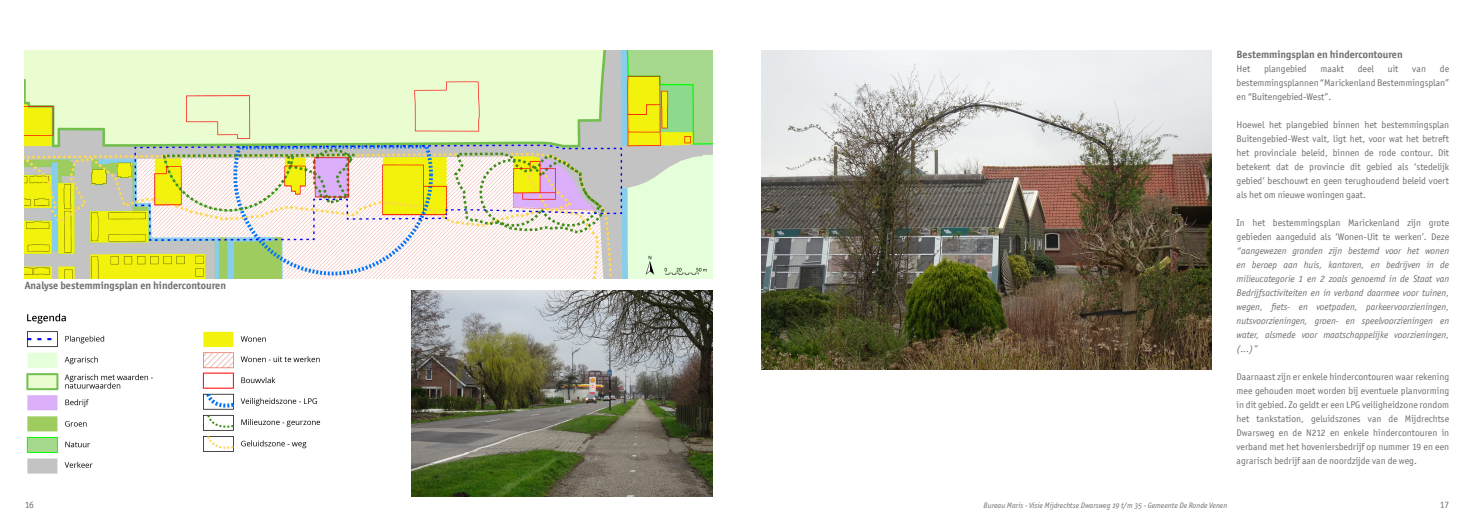
<style>
.page{position:relative;width:1474px;height:521px;background:#fff}
.page>*{position:absolute;margin:0;border:0;box-sizing:border-box;transform-origin:0 0}
.Kop_in_tekst{font:700 10.5px "Officina San ITC";color:#6c6d70}
.Tekst_11pt_grijs{font:9.62px/14px "Officina San ITC";color:#6c6d70;text-align:justify}
.Tekst_11pt_grijs-2{font:italic 9.62px/14px "Officina San ITC";color:#6c6d70;text-align:justify}
.t1{font:7.88px "Officina Sans OSITCTT Book Ita";color:#6c6d70}
.s1{font-style:normal}
</style>
<div class="page">
<img style="left:25px;top:50px;width:687px;height:228px">
<img style="left:26px;top:313px;width:127px;height:161px">
<img style="left:202px;top:331px;width:119px;height:121px">
<img style="left:412px;top:290px;width:300px;height:206px">
<img style="left:761px;top:50px;width:450px;height:320px">
<p class="Kop_in_tekst" style="left:25px;top:279px;width:203px">Analyse bestemmingsplan en hindercontouren</p>
<p class="Kop_in_tekst" style="left:1236px;top:48px;width:167px">Bestemmingsplan en hindercontouren</p>
<p class="Tekst_11pt_grijs" style="left:1236px;top:62px;width:15px">Het</p>
<p class="Tekst_11pt_grijs" style="left:1264px;top:62px;width:44px">plangebied</p>
<p class="Tekst_11pt_grijs" style="left:1320px;top:62px;width:25px">maakt</p>
<p class="Tekst_11pt_grijs" style="left:1357px;top:62px;width:18px">deel</p>
<p class="Tekst_11pt_grijs" style="left:1387px;top:62px;width:12px">uit</p>
<p class="Tekst_11pt_grijs" style="left:1412px;top:62px;width:15px">van</p>
<p class="Tekst_11pt_grijs" style="left:1236px;top:62px;width:214px;text-indent:203px">de bestemmingsplannen “Marickenland Bestemmingsplan” en “Buitengebied-West”.</p>
<p class="Tekst_11pt_grijs" style="left:1236px;top:118px;width:214px">Hoewel het plangebied binnen het bestemmingsplan Buitengebied-West valt, ligt het, voor wat het betreft het provinciale beleid, binnen de rode contour. Dit betekent dat de provincie dit gebied als ‘stedelijk gebied’ beschouwt en geen terughoudend beleid voert als het om nieuwe woningen gaat.</p>
<p class="Tekst_11pt_grijs-2" style="left:1236px;top:216px;width:214px"><span class="s1">In het bestemmingsplan Marickenland zijn grote gebieden aangeduid als ‘Wonen-Uit te werken’. Deze </span>“aangewezen gronden zijn bestemd voor het wonen en beroep aan huis, kantoren, en bedrijven in de milieucategorie 1 en 2 zoals genoemd in de Staat van Bedrijfsactiviteiten en in verband daarmee voor tuinen, wegen, fiets- en voetpaden, parkeervoorzieningen, nutsvoorzieningen, groen- en speelvoorzieningen en water, alsmede voor maatschappelijke voorzieningen, (...)”</p>
<p class="Tekst_11pt_grijs" style="left:1236px;top:370px;width:214px">Daarnaast zijn er enkele hindercontouren waar rekening mee gehouden moet worden bij eventuele planvorming in dit gebied. Zo geldt er een LPG veiligheidzone rondom het tankstation, geluidszones van de Mijdrechtse Dwarsweg en de N212 en enkele hindercontouren in verband met het hoveniersbedrijf op nummer 19 en een agrarisch bedrijf aan de noordzijde van de weg.</p>
<p class="Tekst_11pt_grijs" style="left:25px;top:498px;width:11px">16</p>
<p class="t1" style="left:983px;top:501px;width:245px">Bureau Maris - Visie Mijdrechtse Dwarsweg 19 t/m 35 - Gemeente De Ronde Venen</p>
<p class="Tekst_11pt_grijs" style="left:1439px;top:498px;width:11px">17</p>
</div>
